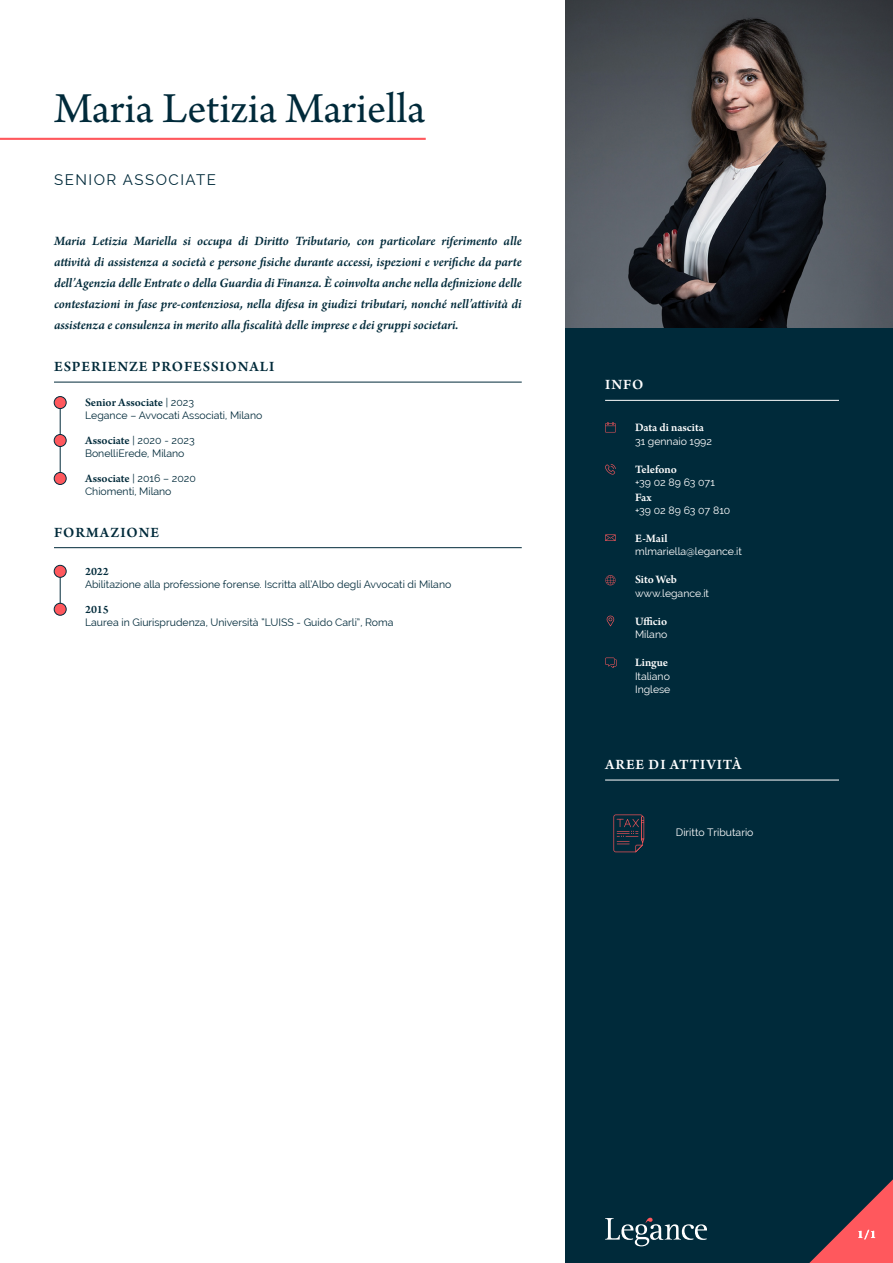
<style>
.page{position:relative;width:893px;height:1263px;background:#fff}
.page>*{position:absolute;margin:0;border:0;box-sizing:border-box;transform-origin:0 0}
.t1{font:45px "Arno Pro";letter-spacing:-.005em;color:#002a3a}
.t2{font:600 15px "Arno Pro";letter-spacing:.06em;color:#002a3a}
.t3{font:600 15px "Arno Pro";letter-spacing:.06em;color:#fff}
.t4{font:15px "Raleway";letter-spacing:.1em;color:#002a3a}
.t5{font:italic 600 13.5px/21px "Arno Pro";letter-spacing:-.005em;color:#002a3a;text-align:justify}
.t6{font:600 12px "Arno Pro";color:#fff}
.t7{font:600 12px "Arno Pro";color:#002a3a}
.t8{font:10.5px/12.6px "Raleway";color:#002a3a}
.t9{font:10.5px/13.5px "Raleway";color:#fff}
.s1{font-family:"Raleway";font-weight:400;font-size:10.5px}
.s2{font-family:"Arno Pro";font-weight:600;font-size:12px}
</style>
<div class="page">
<div style="left:566px;top:0;width:327px;height:1263px;background:#002a3a"></div>
<svg style="left:605px;top:1218px;width:102px;height:28px"></svg>
<svg style="left:809px;top:1179px;width:84px;height:84px"></svg>
<hr style="left:60px;top:404px;width:1px;height:74px;background:#002a3a">
<hr style="left:60px;top:571px;width:1px;height:38px;background:#002a3a">
<div style="left:54px;top:434px;width:12px;height:12px;background:#ff585d;border-radius:50%"></div>
<div style="left:54px;top:434px;width:12px;height:13px;border:1px solid #002a3a;border-radius:50%"></div>
<div style="left:54px;top:472px;width:12px;height:12px;background:#ff585d;border-radius:50%"></div>
<div style="left:54px;top:472px;width:12px;height:13px;border:1px solid #002a3a;border-radius:50%"></div>
<hr style="left:54px;top:382px;width:468px;height:1px;background:#002a3a">
<hr style="left:54px;top:547px;width:468px;height:1px;background:#002a3a">
<div style="left:54px;top:565px;width:12px;height:12px;background:#ff585d;border-radius:50%"></div>
<div style="left:54px;top:565px;width:12px;height:12px;border:1px solid #002a3a;border-radius:50%"></div>
<div style="left:54px;top:603px;width:12px;height:12px;background:#ff585d;border-radius:50%"></div>
<div style="left:54px;top:603px;width:12px;height:12px;border:1px solid #002a3a;border-radius:50%"></div>
<div style="left:54px;top:397px;width:12px;height:12px;background:#ff585d;border-radius:50%"></div>
<div style="left:54px;top:396px;width:12px;height:13px;border:1px solid #002a3a;border-radius:50%"></div>
<hr style="left:0;top:138px;width:426px;height:2px;background:#ff585d">
<hr style="left:605px;top:400px;width:234px;height:1px;background:#fff">
<hr style="left:605px;top:780px;width:234px;height:1px;background:#fff">
<svg style="left:607px;top:616px;width:7px;height:10px"></svg>
<svg style="left:605px;top:534px;width:11px;height:7px"></svg>
<svg style="left:605px;top:464px;width:11px;height:11px"></svg>
<svg style="left:605px;top:575px;width:11px;height:10px"></svg>
<svg style="left:605px;top:422px;width:11px;height:10px"></svg>
<svg style="left:605px;top:658px;width:12px;height:10px"></svg>
<svg style="left:613px;top:814px;width:31px;height:38px"></svg>
<img style="left:566px;top:0;width:327px;height:327px">
<h1 class="t1" style="left:54px;top:83px;width:373px">Maria Letizia Mariella</h1>
<p class="t4" style="left:54px;top:171px;width:164px">SENIOR ASSOCIATE</p>
<p class="t5" style="left:54px;top:231px;width:469px">Maria Letizia Mariella si occupa di Diritto Tributario, con particolare riferimento alle attività di assistenza a società e persone fisiche durante accessi, ispezioni e verifiche da parte dell’Agenzia delle Entrate o della Guardia di Finanza. È coinvolta anche nella definizione delle contestazioni in fase pre-contenziosa, nella difesa in giudizi tributari, nonché nell’attività di assistenza e consulenza in merito alla fiscalità delle imprese e dei gruppi societari.</p>
<p class="t2" style="left:54px;top:358px;width:222px">ESPERIENZE PROFESSIONALI</p>
<p class="t7" style="left:85px;top:396px;width:110px">Senior Associate <span class="s1">| 2023</span></p>
<p class="t8" style="left:85px;top:409px;width:179px">Legance – Avvocati Associati, Milano</p>
<p class="t8" style="left:85px;top:434px;width:111px"><span class="s2">Associate</span> | 2020 - 2023<br>BonelliErede, Milano</p>
<p class="t8" style="left:85px;top:472px;width:112px"><span class="s2">Associate</span> | 2016 – 2020<br>Chiomenti, Milano</p>
<p class="t2" style="left:54px;top:524px;width:107px">FORMAZIONE</p>
<p class="t7" style="left:85px;top:564px;width:25px">2022</p>
<p class="t8" style="left:85px;top:578px;width:368px">Abilitazione alla professione forense. Iscritta all’Albo degli Avvocati di Milano</p>
<p class="t7" style="left:85px;top:602px;width:25px">2015</p>
<p class="t8" style="left:85px;top:615px;width:310px">Laurea in Giurisprudenza, Università “LUISS - Guido Carli”, Roma</p>
<p class="t3" style="left:605px;top:376px;width:40px">INFO</p>
<p class="t6" style="left:635px;top:421px;width:70px">Data di nascita</p>
<p class="t9" style="left:635px;top:434px;width:78px">31 gennaio 1992</p>
<p class="t6" style="left:635px;top:462px;width:43px">Telefono</p>
<p class="t9" style="left:635px;top:476px;width:81px">+39 02 89 63 071</p>
<p class="t6" style="left:635px;top:490px;width:18px">Fax</p>
<p class="t9" style="left:635px;top:504px;width:97px">+39 02 89 63 07 810</p>
<p class="t6" style="left:635px;top:531px;width:34px">E-Mail</p>
<p class="t9" style="left:635px;top:545px;width:108px">mlmariella@legance.it</p>
<p class="t6" style="left:635px;top:573px;width:43px">Sito Web</p>
<p class="t9" style="left:635px;top:586px;width:76px">www.legance.it</p>
<p class="t6" style="left:635px;top:614px;width:34px">Ufficio</p>
<p class="t9" style="left:635px;top:628px;width:34px">Milano</p>
<p class="t6" style="left:635px;top:656px;width:35px">Lingue</p>
<p class="t9" style="left:635px;top:669px;width:37px">Italiano<br>Inglese</p>
<p class="t3" style="left:605px;top:756px;width:138px">AREE DI ATTIVITÀ</p>
<p class="t9" style="left:676px;top:826px;width:79px">Diritto Tributario</p>
<p class="t6" style="left:857px;top:1228px;width:20px">1/1</p>
</div>
